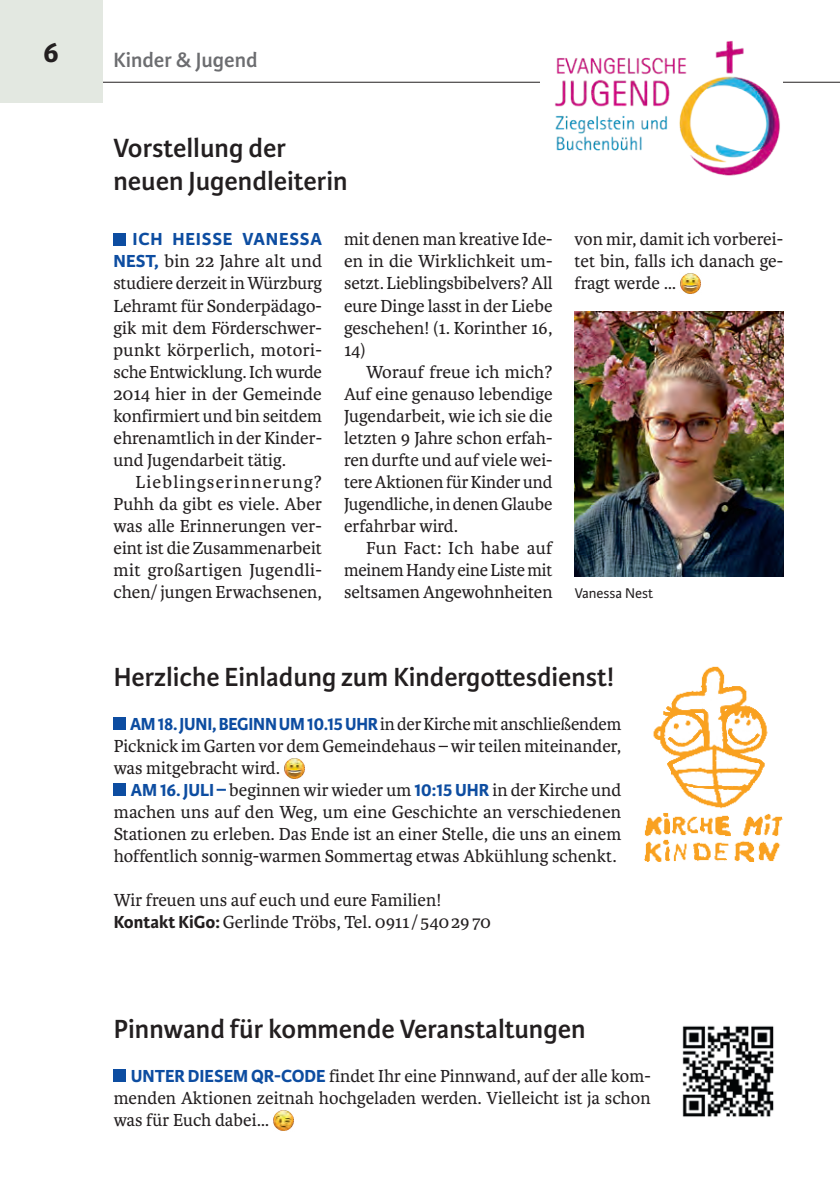
<style>
.page{position:relative;width:840px;height:1191px;background:#fff}
.page>*{position:absolute;margin:0;border:0;box-sizing:border-box;transform-origin:0 0}
.t1{font:700 30px "Karmina Sans";color:#231f20}
.t2{font:600 28px/33px "Karmina Sans";color:#231f20}
.t3{font:600 22px "Karmina Sans";color:#6c6d70}
.t4{font:18.6px/22px "Karmina";color:#231f20;text-align:justify}
.t5{font:700 18.6px "Karmina Sans";letter-spacing:.04em;color:#0d4da1}
.t6{font:15px "Karmina Sans";color:#231f20}
.s1{font-family:"Karmina Sans";font-weight:700;color:#0d4da1}
.s2{font-family:"Karmina Sans";font-weight:700}
</style>
<div class="page">
<hr style="left:0;top:82px;width:839px;height:1px;background:#231f20">
<div style="left:0;top:0;width:102px;height:102px;background:#e3e8e1"></div>
<div style="left:113px;top:233px;width:13px;height:12px;background:#0d4da1"></div>
<img style="left:680px;top:273px;width:21px;height:21px">
<div style="left:114px;top:717px;width:12px;height:12px;background:#0d4da1"></div>
<img style="left:284px;top:758px;width:21px;height:21px">
<div style="left:114px;top:783px;width:12px;height:12px;background:#0d4da1"></div>
<img style="left:644px;top:666px;width:139px;height:195px">
<img style="left:540px;top:40px;width:242px;height:136px">
<img style="left:574px;top:311px;width:208px;height:265px">
<div style="left:114px;top:1069px;width:12px;height:12px;background:#0d4da1"></div>
<img style="left:273px;top:1110px;width:21px;height:21px">
<img style="left:682px;top:1026px;width:92px;height:91px">
<h1 class="t1" style="left:43px;top:35px;width:17px">6</h1>
<p class="t3" style="left:113px;top:47px;width:145px">Kinder &amp; Jugend</p>
<h2 class="t2" style="left:113px;top:132px;width:235px">Vorstellung der neuen Jugendleiterin</h2>
<p class="t5" style="left:132px;top:229px;width:191px">ICH HEISSE VANESSA</p>
<p class="t4" style="left:113px;top:251px;width:210px"><span class="s1">NEST,</span> bin 22 Jahre alt und studiere derzeit in Würzburg Lehramt für Sonderpädago&shy;gik mit dem Förderschwer&shy;punkt körperlich, motori&shy;sche Entwicklung. Ich wurde 2014 hier in der Gemeinde konfirmiert und bin seitdem ehrenamtlich in der Kinder&shy;und Jugendarbeit tätig.</p>
<p class="t4" style="left:113px;top:471px;width:210px;text-indent:22px">Lieblingserinnerung?<br>Puhh da gibt es viele. Aber was alle Erinnerungen ver&shy;eint ist die Zusammenarbeit mit großartigen Jugendli&shy;chen/ jungen Erwachsenen,</p>
<p class="t4" style="left:344px;top:229px;width:210px">mit denen man kreative Ide&shy;en in die Wirklichkeit um&shy;setzt. Lieblingsbibelvers? All eure Dinge lasst in der Liebe geschehen! (1. Korinther 16, 14)</p>
<p class="t4" style="left:344px;top:361px;width:210px;text-indent:22px">Worauf freue ich mich?<br>Auf eine genauso lebendige Jugendarbeit, wie ich sie die letzten 9 Jahre schon erfah&shy;ren durfte und auf viele wei&shy;tere Aktionen für Kinder und Jugendliche, in denen Glaube erfahrbar wird.</p>
<p class="t4" style="left:344px;top:537px;width:210px;text-indent:22px">Fun Fact: Ich habe auf meinem Handy eine Liste mit seltsamen Angewohnheiten</p>
<p class="t4" style="left:574px;top:229px;width:210px">von mir, damit ich vorberei&shy;tet bin, falls ich danach ge&shy;fragt werde …</p>
<p class="t6" style="left:574px;top:584px;width:80px">Vanessa Nest</p>
<h2 class="t2" style="left:114px;top:660px;width:502px">Herzliche Einladung zum Kindergottesdienst!</h2>
<p class="t4" style="left:114px;top:713px;width:509px;text-indent:16px"><span class="s1">AM 18. JUNI, BEGINN UM 10.15 UHR</span> in der Kirche mit anschließendem Picknick im Garten vor dem Gemeindehaus – wir teilen miteinander, was mitgebracht wird.</p>
<p class="t4" style="left:114px;top:779px;width:509px;text-indent:17px"><span class="s1">AM 16. JULI –</span> beginnen wir wieder um <span class="s1">10:15 UHR</span> in der Kirche und machen uns auf den Weg, um eine Geschichte an verschiedenen Stationen zu erleben. Das Ende ist an einer Stelle, die uns an einem hoffentlich sonnig-warmen Sommertag etwas Abkühlung schenkt.</p>
<p class="t4" style="left:114px;top:889px;width:378px">Wir freuen uns auf euch und eure Familien!<br><span class="s2">Kontakt KiGo:</span> Gerlinde Tröbs, Tel. 0911/ 5402970</p>
<h2 class="t2" style="left:114px;top:1012px;width:473px">Pinnwand für kommende Veranstaltungen</h2>
<p class="t4" style="left:114px;top:1065px;width:538px;text-indent:17px"><span class="s1">UNTER DIESEM QR-CODE</span> findet Ihr eine Pinnwand, auf der alle kom&shy;menden Aktionen zeitnah hochgeladen werden. Vielleicht ist ja schon was für Euch dabei…</p>
</div>
